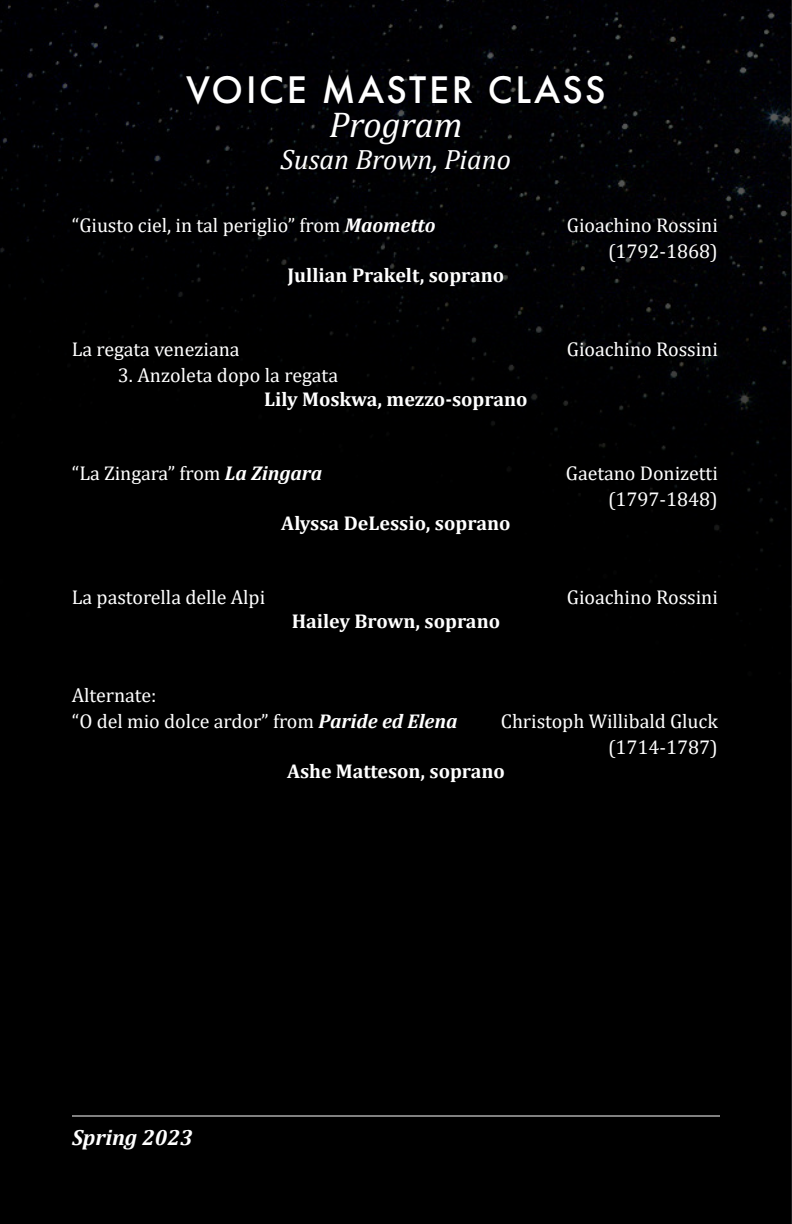
<style>
.page{position:relative;width:792px;height:1224px;background:#000}
.page>*{position:absolute;margin:0;border:0;box-sizing:border-box;transform-origin:0 0}
.t1{font:500 40px "Futura PT";letter-spacing:.07em;color:#fff}
.t2{font:italic 36px "Cambria";color:#fff}
.t3{font:italic 28px "Cambria";color:#fff}
.t4{font:italic 700 22px "Cambria";color:#fff}
.t5{font:20px/26px "Cambria";letter-spacing:-.005em;color:#fff;text-align:right}
.t6{font:700 20px "Cambria";color:#fff}
.s1{font-weight:700;font-style:italic}
</style>
<div class="page">
<img style="left:0;top:0;width:791px;height:607px">
<hr style="left:72px;top:1116px;width:648px;height:1px;background:#fff">
<hr style="left:791px;top:0;width:1px;height:1224px;background:#383839">
<h1 class="t1" style="left:186px;top:65px;width:421px">VOICE MASTER CLASS</h1>
<h2 class="t2" style="left:329px;top:99px;width:135px">Program</h2>
<h3 class="t3" style="left:281px;top:139px;width:232px">Susan Brown, Piano</h3>
<p class="t5" style="left:72px;top:212px;width:365px">“Giusto ciel, in tal periglio” from <span class="s1">Maometto</span></p>
<p class="t5" style="left:567px;top:212px;width:152px">Gioachino Rossini (1792-1868)</p>
<p class="t6" style="left:287px;top:261px;width:218px">Jullian Prakelt, soprano</p>
<p class="t5" style="left:72px;top:336px;width:169px">La regata veneziana</p>
<p class="t5" style="left:567px;top:336px;width:152px">Gioachino Rossini</p>
<p class="t5" style="left:118px;top:362px;width:222px">3. Anzoleta dopo la regata</p>
<p class="t6" style="left:264px;top:385px;width:265px">Lily Moskwa, mezzo-soprano</p>
<p class="t5" style="left:72px;top:460px;width:252px">“La Zingara” from <span class="s1">La Zingara</span></p>
<p class="t5" style="left:566px;top:460px;width:154px">Gaetano Donizetti (1797-1848)</p>
<p class="t6" style="left:281px;top:509px;width:231px">Alyssa DeLessio, soprano</p>
<p class="t5" style="left:72px;top:584px;width:195px">La pastorella delle Alpi</p>
<p class="t5" style="left:567px;top:584px;width:152px">Gioachino Rossini</p>
<p class="t6" style="left:292px;top:607px;width:210px">Hailey Brown, soprano</p>
<p class="t5" style="left:72px;top:682px;width:387px;text-align:left">Alternate:<br>“O del mio dolce ardor” from <span class="s1">Paride ed Elena</span></p>
<p class="t5" style="left:501px;top:708px;width:219px">Christoph Willibald Gluck (1714-1787)</p>
<p class="t6" style="left:287px;top:757px;width:219px">Ashe Matteson, soprano</p>
<p class="t4" style="left:72px;top:1122px;width:122px">Spring 2023</p>
</div>
